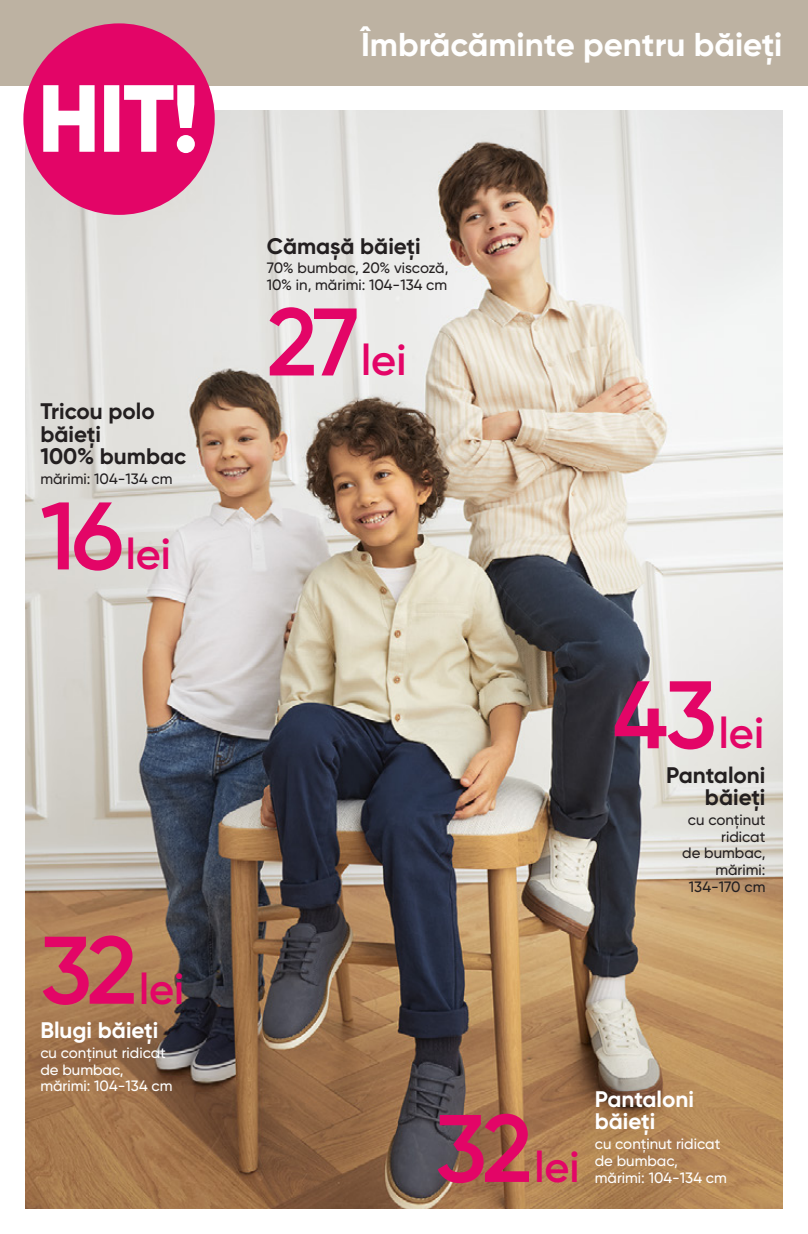
<style>
.page{position:relative;width:808px;height:1234px;background:#fff}
.page>*{position:absolute;margin:0;border:0;box-sizing:border-box;transform-origin:0 0}
.t1{font:600 43.2px "Gilroy";color:#e30567}
.t2{font:700 33px "Gilroy";color:#fff}
.t3{font:700 22.5px/22.5px "Gilroy";color:#231f20;text-align:right}
.t4{font:700 22.5px/22.5px "Gilroy";color:#fff}
.t5{font:500 15px/16.8px "Gilroy";color:#231f20;text-align:right}
.t6{font:500 15px/16.8px "Gilroy";color:#fff}
.s1{font-size:95.7px}
</style>
<div class="page">
<div style="left:0;top:0;width:808px;height:85px;background:#bdb2a2"></div>
<img style="left:26px;top:111px;width:756px;height:1097px">
<div style="left:23px;top:23px;width:192px;height:192px;background:#e30567;border-radius:50%"></div>
<svg style="left:43px;top:85px;width:152px;height:68px"></svg>
<h3 class="t3" style="left:40px;top:399px;width:147px;text-align:left">Tricou polo băieți<br>100% bumbac</h3>
<p class="t5" style="left:40px;top:469px;width:133px">mărimi: 104-134 cm</p>
<h1 class="t1" style="left:40px;top:527px;width:132px"><span class="s1">16</span>lei</h1>
<h1 class="t1" style="left:40px;top:961px;width:145px"><span class="s1">32</span>lei</h1>
<h3 class="t4" style="left:40px;top:1018px;width:119px">Blugi băieți</h3>
<p class="t6" style="left:40px;top:1043px;width:133px">cu conținut ridicat de bumbac, mărimi: 104-134 cm</p>
<h2 class="t2" style="left:361px;top:24px;width:423px">Îmbrăcăminte pentru băieți</h2>
<h3 class="t3" style="left:267px;top:234px;width:155px">Cămașă băieți</h3>
<p class="t5" style="left:267px;top:259px;width:183px;text-align:left">70% bumbac, 20% viscoză,<br>10% in, mărimi: 104-134 cm</p>
<h1 class="t1" style="left:267px;top:333px;width:141px"><span class="s1">27</span>lei</h1>
<h1 class="t1" style="left:612px;top:706px;width:153px"><span class="s1">43</span>lei</h1>
<h3 class="t3" style="left:666px;top:763px;width:101px">Pantaloni băieți</h3>
<p class="t5" style="left:682px;top:810px;width:85px">cu conținut ridicat<br>de bumbac, mărimi:<br>134-170 cm</p>
<h1 class="t1" style="left:435px;top:1139px;width:146px"><span class="s1">32</span>lei</h1>
<h3 class="t4" style="left:595px;top:1087px;width:101px">Pantaloni băieți</h3>
<p class="t6" style="left:595px;top:1134px;width:133px">cu conținut ridicat de bumbac, mărimi: 104-134 cm</p>
</div>
